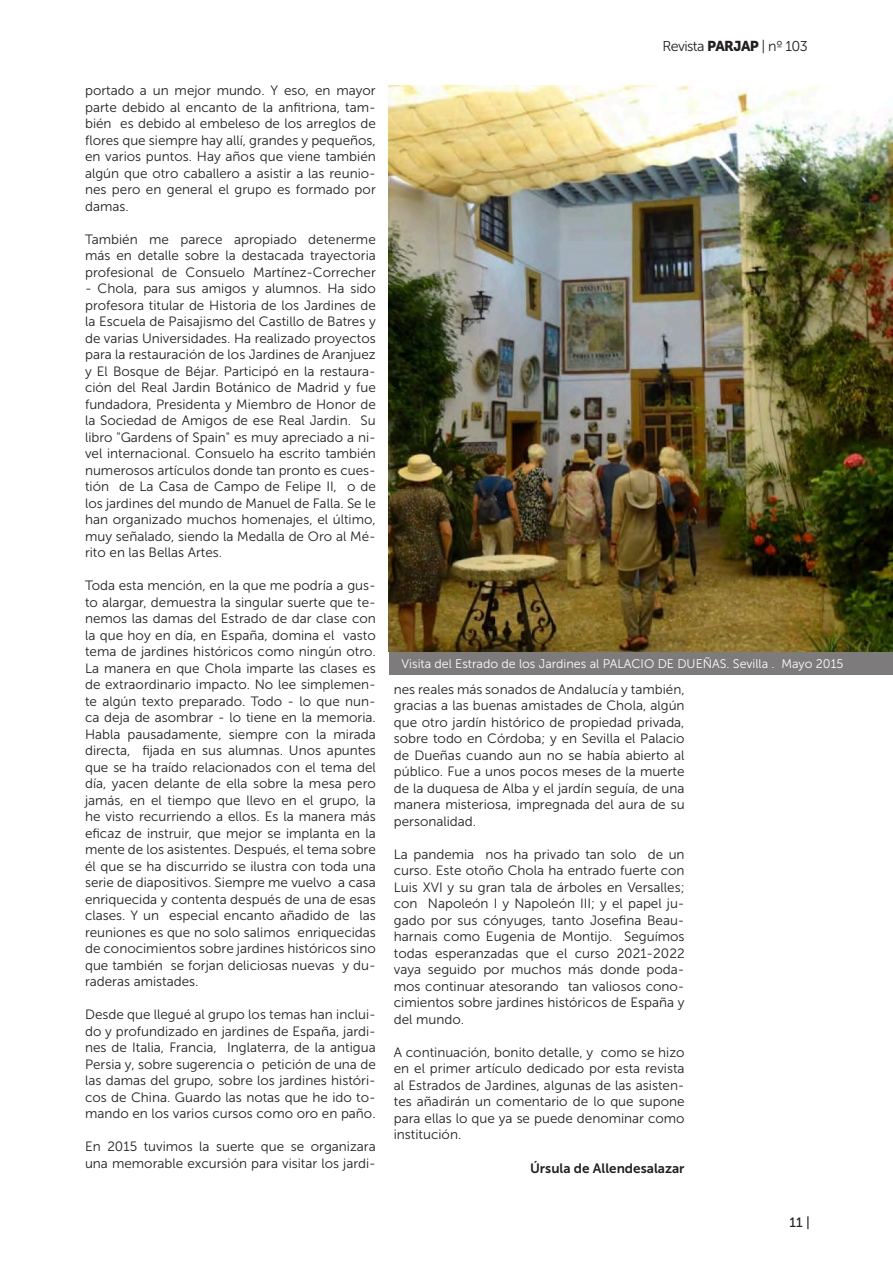
<style>
.page{position:relative;width:893px;height:1263px;background:#fff}
.page>*{position:absolute;margin:0;border:0;box-sizing:border-box;transform-origin:0 0}
.t1{font:14.25px "Museo Sans 300";letter-spacing:-.04em;color:#231f20}
.corrido{font:13.5px/16.5px "Museo Sans 300";color:#231f20;text-align:justify}
.corrido-2{font:13.5px "Museo Sans 700";color:#231f20}
.t2{font:13.5px "Museo Sans 500";color:#231f20}
.t3{font:12.45px "Museo Sans 300";color:#fff}
.s1{font-family:"Museo Sans 900"}
</style>
<div class="page">
<div style="left:389px;top:651px;width:504px;height:24px;background:#7d7b7b"></div>
<img style="left:389px;top:85px;width:504px;height:566px">
<p class="corrido" style="left:85px;top:82px;width:292px">portado a un mejor mundo. Y eso, en mayor parte debido al encanto de la anfitriona, tam&shy;bién es debido al embeleso de los arreglos de flores que siempre hay allí, grandes y pequeños, en varios puntos. Hay años que viene también algún que otro caballero a asistir a las reunio&shy;nes pero en general el grupo es formado por damas.</p>
<p class="corrido" style="left:85px;top:231px;width:292px">También me parece apropiado detenerme más en detalle sobre la destacada trayectoria profesional de Consuelo Martínez-Correcher</p>
<p class="corrido" style="left:85px;top:280px;width:292px">- Chola, para sus amigos y alumnos. Ha sido profesora titular de Historia de los Jardines de la Escuela de Paisajismo del Castillo de Batres y de varias Universidades. Ha realizado proyectos para la restauración de los Jardines de Aranjuez y El Bosque de Béjar. Participó en la restaura&shy;ción del Real Jardin Botánico de Madrid y fue fundadora, Presidenta y Miembro de Honor de la Sociedad de Amigos de ese Real Jardin. Su libro "Gardens of Spain" es muy apreciado a ni&shy;vel internacional. Consuelo ha escrito también numerosos artículos donde tan pronto es cues&shy;tión de La Casa de Campo de Felipe II, o de los jardines del mundo de Manuel de Falla. Se le han organizado muchos homenajes, el último, muy señalado, siendo la Medalla de Oro al Mé&shy;rito en las Bellas Artes.</p>
<p class="corrido" style="left:85px;top:577px;width:292px">Toda esta mención, en la que me podría a gus&shy;to alargar, demuestra la singular suerte que te&shy;nemos las damas del Estrado de dar clase con la que hoy en día, en España, domina el vasto tema de jardines históricos como ningún otro.<br>La manera en que Chola imparte las clases es de extraordinario impacto. No lee simplemen&shy;te algún texto preparado. Todo - lo que nun&shy;ca deja de asombrar - lo tiene en la memoria.<br>Habla pausadamente, siempre con la mirada directa, fijada en sus alumnas. Unos apuntes que se ha traído relacionados con el tema del día, yacen delante de ella sobre la mesa pero jamás, en el tiempo que llevo en el grupo, la he visto recurriendo a ellos. Es la manera más eficaz de instruir, que mejor se implanta en la mente de los asistentes. Después, el tema sobre él que se ha discurrido se ilustra con toda una serie de diapositivos. Siempre me vuelvo a casa enriquecida y contenta después de una de esas clases. Y un especial encanto añadido de las reuniones es que no solo salimos enriquecidas de conocimientos sobre jardines históricos sino que también se forjan deliciosas nuevas y du&shy;raderas amistades.</p>
<p class="corrido" style="left:85px;top:1006px;width:292px">Desde que llegué al grupo los temas han inclui&shy;do y profundizado en jardines de España, jardi&shy;nes de Italia, Francia, Inglaterra, de la antigua Persia y, sobre sugerencia o petición de una de las damas del grupo, sobre los jardines históri&shy;cos de China. Guardo las notas que he ido to&shy;mando en los varios cursos como oro en paño.</p>
<p class="corrido" style="left:85px;top:1138px;width:292px">En 2015 tuvimos la suerte que se organizara una memorable excursión para visitar los jardi-</p>
<p class="t1" style="left:662px;top:38px;width:147px">Revista <span class="s1">PARJAP</span> | nº 103</p>
<p class="t3" style="left:402px;top:657px;width:443px">Visita del Estrado de los Jardines al PALACIO DE DUEÑAS. Sevilla . Mayo 2015</p>
<p class="corrido" style="left:394px;top:681px;width:292px">nes reales más sonados de Andalucía y también, gracias a las buenas amistades de Chola, algún que otro jardín histórico de propiedad privada, sobre todo en Córdoba; y en Sevilla el Palacio de Dueñas cuando aun no se había abierto al público. Fue a unos pocos meses de la muerte de la duquesa de Alba y el jardín seguía, de una manera misteriosa, impregnada del aura de su personalidad.</p>
<p class="corrido" style="left:394px;top:846px;width:292px">La pandemia nos ha privado tan solo de un curso. Este otoño Chola ha entrado fuerte con Luis XVI y su gran tala de árboles en Versalles; con Napoleón I y Napoleón III; y el papel ju&shy;gado por sus cónyuges, tanto Josefina Beau&shy;harnais como Eugenia de Montijo. Seguímos todas esperanzadas que el curso 2021-2022 vaya seguido por muchos más donde poda&shy;mos continuar atesorando tan valiosos cono&shy;cimientos sobre jardines históricos de España y del mundo.</p>
<p class="corrido" style="left:394px;top:1044px;width:292px">A continuación, bonito detalle, y como se hizo en el primer artículo dedicado por esta revista al Estrados de Jardines, algunas de las asisten&shy;tes añadirán un comentario de lo que supone para ellas lo que ya se puede denominar como institución.</p>
<p class="corrido-2" style="left:530px;top:1160px;width:156px">Úrsula de Allendesalazar</p>
<p class="t2" style="left:789px;top:1215px;width:22px">11 |</p>
</div>
